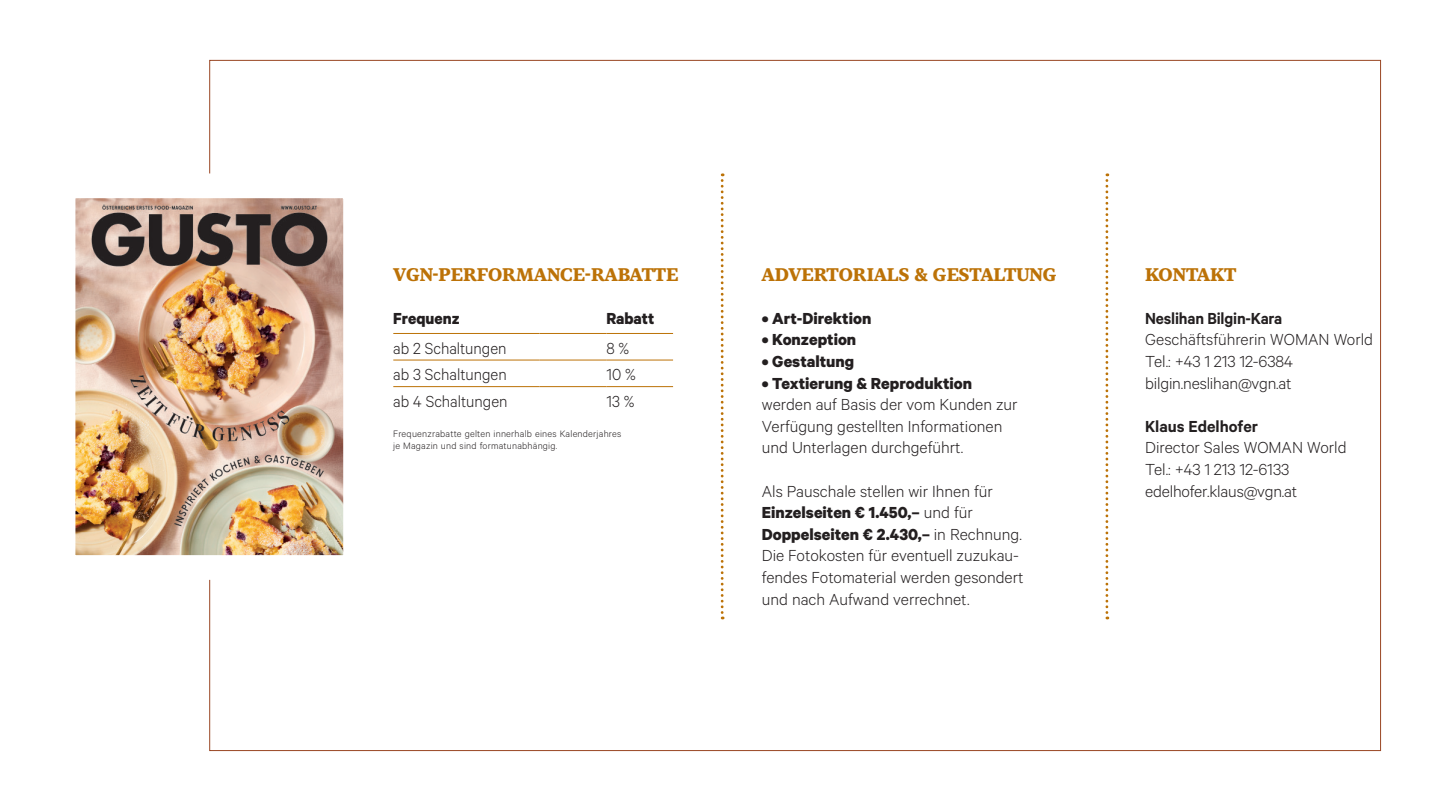
<style>
.page{position:relative;width:1440px;height:810px;background:#fff}
.page>*{position:absolute;margin:0;border:0;box-sizing:border-box;transform-origin:0 0}
.Subtitel{font:300 18px/21.6px "Calibre";color:#231f20}
.t1{font:700 18px "Calibre";color:#231f20}
.t2{font:500 18px "Tabac G3";color:#bc7207}
.Subtitel-2{font:300 18px "Calibre";color:#231f20;scale:.96 1}
.t3{font:600 18px "Calibre";letter-spacing:-.01em;color:#231f20;scale:.96 1}
.t4{font:700 18px "Calibre";color:#231f20;scale:.96 1}
.Quellenangabe{font:300 10.5px/12px "Calibre";letter-spacing:.02em;color:#231f20}
.s1{font-weight:700}
</style>
<div class="page">
<svg style="left:1106px;top:173px;width:2px;height:446px"></svg>
<img style="left:75px;top:161px;width:269px;height:431px">
<svg style="left:721px;top:173px;width:3px;height:446px"></svg>
<hr style="left:393px;top:333px;width:146px;height:1px;background:#bc7207">
<hr style="left:539px;top:333px;width:67px;height:1px;background:#bc7207">
<hr style="left:606px;top:333px;width:67px;height:1px;background:#bc7207">
<hr style="left:393px;top:360px;width:146px;height:1px;background:#bc7207">
<hr style="left:539px;top:360px;width:67px;height:1px;background:#bc7207">
<hr style="left:606px;top:360px;width:67px;height:1px;background:#bc7207">
<hr style="left:393px;top:386px;width:146px;height:1px;background:#bc7207">
<hr style="left:539px;top:386px;width:67px;height:1px;background:#bc7207">
<hr style="left:606px;top:386px;width:67px;height:1px;background:#bc7207">
<p class="t2" style="left:393px;top:261px;width:287px">VGN-PERFORMANCE-RABATTE</p>
<p class="t4" style="left:393px;top:307px;width:71px">Frequenz</p>
<p class="t4" style="left:606px;top:307px;width:51px">Rabatt</p>
<p class="Subtitel-2" style="left:393px;top:337px;width:120px">ab 2 Schaltungen</p>
<p class="Subtitel-2" style="left:606px;top:337px;width:25px">8 %</p>
<p class="Subtitel-2" style="left:393px;top:364px;width:120px">ab 3 Schaltungen</p>
<p class="Subtitel-2" style="left:606px;top:364px;width:32px">10 %</p>
<p class="Subtitel-2" style="left:393px;top:391px;width:121px">ab 4 Schaltungen</p>
<p class="Subtitel-2" style="left:606px;top:391px;width:31px">13 %</p>
<p class="Quellenangabe" style="left:393px;top:428px;width:230px">Frequenzrabatte gelten innerhalb eines Kalenderjahres je Magazin und sind formatunabhängig.</p>
<p class="t2" style="left:762px;top:261px;width:296px">ADVERTORIALS &amp; GESTALTUNG</p>
<p class="t1" style="left:762px;top:307px;width:111px">• Art-Direktion</p>
<p class="t1" style="left:762px;top:329px;width:96px">• Konzeption</p>
<p class="t1" style="left:762px;top:350px;width:94px">• Gestaltung</p>
<p class="t1" style="left:762px;top:372px;width:212px">• Textierung &amp; Reproduktion</p>
<p class="Subtitel" style="left:762px;top:393px;width:257px">werden auf Basis der vom Kunden zur<br>Verfügung gestellten Informationen und Unterlagen durchgeführt.</p>
<p class="Subtitel" style="left:762px;top:479px;width:262px">Als Pauschale stellen wir Ihnen für <span class="s1">Einzelseiten € 1.450,–</span> und für <span class="s1">Doppelseiten € 2.430,–</span> in Rechnung.<br>Die Fotokosten für eventuell zuzukau-</p>
<p class="Subtitel" style="left:762px;top:566px;width:263px">fendes Fotomaterial werden gesondert und nach Aufwand verrechnet.</p>
<p class="t2" style="left:1145px;top:261px;width:93px">KONTAKT</p>
<p class="t3" style="left:1145px;top:308px;width:144px">Neslihan Bilgin-Kara</p>
<p class="Subtitel" style="left:1145px;top:328px;width:229px">Geschäftsführerin WOMAN World<br>Tel.: +43 1 213 12-6384</p>
<p class="Subtitel" style="left:1145px;top:371px;width:148px">bilgin.neslihan@vgn.at</p>
<p class="t3" style="left:1145px;top:416px;width:119px">Klaus Edelhofer</p>
<p class="Subtitel" style="left:1145px;top:436px;width:203px">Director Sales WOMAN World<br>Tel.: +43 1 213 12-6133</p>
<p class="Subtitel" style="left:1145px;top:479px;width:154px">edelhofer.klaus@vgn.at</p>
</div>
